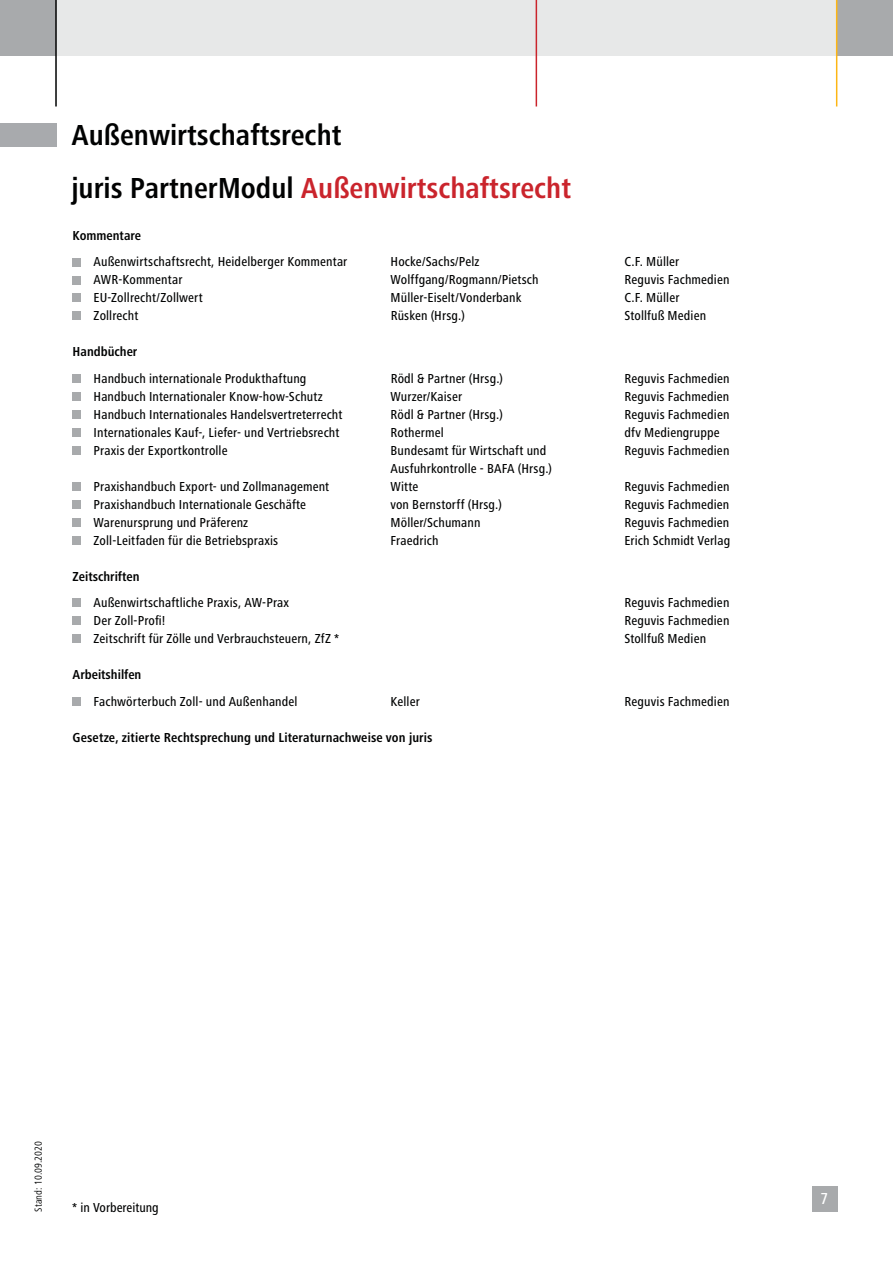
<style>
.page{position:relative;width:893px;height:1263px;background:#fff}
.page>*{position:absolute;margin:0;border:0;box-sizing:border-box;transform-origin:0 0}
.t1{font:700 condensed 30px "Frutiger Next Pro";color:#ca242c}
.t2{font:700 condensed 30px "Frutiger Next Pro";color:#010202}
.t3{font:500 condensed 16.5px "Frutiger Next Pro";color:#fff}
.t4{font:500 condensed 13.5px "Frutiger Next Pro";letter-spacing:.01em;color:#010202}
.t5{font:700 condensed 13.5px "Frutiger Next Pro";letter-spacing:.005em;color:#010202}
.t6{font:condensed 10.5px "Frutiger Next Pro";color:#010202}
.s1{color:#010202}
</style>
<div class="page">
<div style="left:812px;top:1186px;width:25px;height:25px;background:#a8aaac"></div>
<div style="left:55px;top:0;width:782px;height:56px;background:#e7e8e8"></div>
<div style="left:0;top:0;width:55px;height:56px;background:#a8aaac"></div>
<div style="left:837px;top:0;width:56px;height:56px;background:#a8aaac"></div>
<hr style="left:55px;top:0;width:2px;height:107px;background:#010202">
<hr style="left:836px;top:0;width:1px;height:107px;background:#fdb614">
<hr style="left:536px;top:0;width:1px;height:107px;background:#ca242c">
<div style="left:73px;top:258px;width:8px;height:8px;background:#a8aaac"></div>
<div style="left:73px;top:276px;width:8px;height:8px;background:#a8aaac"></div>
<div style="left:73px;top:294px;width:8px;height:8px;background:#a8aaac"></div>
<div style="left:73px;top:312px;width:8px;height:8px;background:#a8aaac"></div>
<div style="left:73px;top:374px;width:8px;height:9px;background:#a8aaac"></div>
<div style="left:73px;top:392px;width:8px;height:9px;background:#a8aaac"></div>
<div style="left:73px;top:410px;width:8px;height:9px;background:#a8aaac"></div>
<div style="left:73px;top:428px;width:8px;height:9px;background:#a8aaac"></div>
<div style="left:73px;top:446px;width:8px;height:9px;background:#a8aaac"></div>
<div style="left:73px;top:482px;width:8px;height:9px;background:#a8aaac"></div>
<div style="left:73px;top:500px;width:8px;height:9px;background:#a8aaac"></div>
<div style="left:73px;top:518px;width:8px;height:9px;background:#a8aaac"></div>
<div style="left:73px;top:536px;width:8px;height:9px;background:#a8aaac"></div>
<div style="left:73px;top:599px;width:8px;height:8px;background:#a8aaac"></div>
<div style="left:73px;top:617px;width:8px;height:8px;background:#a8aaac"></div>
<div style="left:73px;top:635px;width:8px;height:8px;background:#a8aaac"></div>
<div style="left:73px;top:697px;width:8px;height:9px;background:#a8aaac"></div>
<div style="left:0;top:124px;width:56px;height:23px;background:#a8aaad"></div>
<h1 class="t2" style="left:71px;top:123px;width:272px">Außenwirtschaftsrecht</h1>
<h1 class="t1" style="left:71px;top:176px;width:501px"><span class="s1">juris PartnerModul</span> Außenwirtschaftsrecht</h1>
<p class="t5" style="left:73px;top:230px;width:70px">Kommentare</p>
<p class="t4" style="left:94px;top:256px;width:255px">Außenwirtschaftsrecht, Heidelberger Kommentar</p>
<p class="t4" style="left:390px;top:256px;width:90px">Hocke/Sachs/Pelz</p>
<p class="t4" style="left:624px;top:256px;width:56px">C.F. Müller</p>
<p class="t4" style="left:94px;top:274px;width:90px">AWR-Kommentar</p>
<p class="t4" style="left:391px;top:274px;width:150px">Wolffgang/Rogmann/Pietsch</p>
<p class="t4" style="left:624px;top:274px;width:107px">Reguvis Fachmedien</p>
<p class="t4" style="left:94px;top:292px;width:111px">EU-Zollrecht/Zollwert</p>
<p class="t4" style="left:391px;top:292px;width:133px">Müller-Eiselt/Vonderbank</p>
<p class="t4" style="left:624px;top:292px;width:56px">C.F. Müller</p>
<p class="t4" style="left:94px;top:310px;width:46px">Zollrecht</p>
<p class="t4" style="left:391px;top:310px;width:76px">Rüsken (Hrsg.)</p>
<p class="t4" style="left:625px;top:310px;width:83px">Stollfuß Medien</p>
<p class="t5" style="left:73px;top:346px;width:66px">Handbücher</p>
<p class="t4" style="left:94px;top:373px;width:214px">Handbuch internationale Produkthaftung</p>
<p class="t4" style="left:391px;top:373px;width:114px">Rödl &amp; Partner (Hrsg.)</p>
<p class="t4" style="left:624px;top:373px;width:106px">Reguvis Fachmedien</p>
<p class="t4" style="left:94px;top:391px;width:230px">Handbuch Internationaler Know-how-Schutz</p>
<p class="t4" style="left:390px;top:391px;width:73px">Wurzer/Kaiser</p>
<p class="t4" style="left:624px;top:391px;width:106px">Reguvis Fachmedien</p>
<p class="t4" style="left:94px;top:409px;width:250px">Handbuch Internationales Handelsvertreterrecht</p>
<p class="t4" style="left:390px;top:409px;width:114px">Rödl &amp; Partner (Hrsg.)</p>
<p class="t4" style="left:624px;top:409px;width:106px">Reguvis Fachmedien</p>
<p class="t4" style="left:94px;top:427px;width:247px">Internationales Kauf-, Liefer- und Vertriebsrecht</p>
<p class="t4" style="left:390px;top:427px;width:55px">Rothermel</p>
<p class="t4" style="left:624px;top:427px;width:97px">dfv Mediengruppe</p>
<p class="t4" style="left:94px;top:445px;width:135px">Praxis der Exportkontrolle</p>
<p class="t4" style="left:390px;top:445px;width:157px">Bundesamt für Wirtschaft und</p>
<p class="t4" style="left:624px;top:445px;width:106px">Reguvis Fachmedien</p>
<p class="t4" style="left:390px;top:463px;width:163px">Ausfuhrkontrolle - BAFA (Hrsg.)</p>
<p class="t4" style="left:94px;top:481px;width:237px">Praxishandbuch Export- und Zollmanagement</p>
<p class="t4" style="left:390px;top:481px;width:29px">Witte</p>
<p class="t4" style="left:624px;top:481px;width:106px">Reguvis Fachmedien</p>
<p class="t4" style="left:94px;top:499px;width:214px">Praxishandbuch Internationale Geschäfte</p>
<p class="t4" style="left:390px;top:499px;width:113px">von Bernstorff (Hrsg.)</p>
<p class="t4" style="left:624px;top:499px;width:106px">Reguvis Fachmedien</p>
<p class="t4" style="left:94px;top:517px;width:156px">Warenursprung und Präferenz</p>
<p class="t4" style="left:391px;top:517px;width:91px">Möller/Schumann</p>
<p class="t4" style="left:624px;top:517px;width:106px">Reguvis Fachmedien</p>
<p class="t4" style="left:94px;top:535px;width:186px">Zoll-Leitfaden für die Betriebspraxis</p>
<p class="t4" style="left:390px;top:535px;width:49px">Fraedrich</p>
<p class="t4" style="left:624px;top:535px;width:107px">Erich Schmidt Verlag</p>
<p class="t5" style="left:73px;top:571px;width:68px">Zeitschriften</p>
<p class="t4" style="left:94px;top:597px;width:197px">Außenwirtschaftliche Praxis, AW-Prax</p>
<p class="t4" style="left:624px;top:597px;width:107px">Reguvis Fachmedien</p>
<p class="t4" style="left:94px;top:615px;width:73px">Der Zoll-Profi!</p>
<p class="t4" style="left:624px;top:615px;width:107px">Reguvis Fachmedien</p>
<p class="t4" style="left:94px;top:633px;width:247px">Zeitschrift für Zölle und Verbrauchsteuern, ZfZ *</p>
<p class="t4" style="left:624px;top:633px;width:83px">Stollfuß Medien</p>
<p class="t5" style="left:73px;top:669px;width:70px">Arbeitshilfen</p>
<p class="t4" style="left:94px;top:695px;width:205px">Fachwörterbuch Zoll- und Außenhandel</p>
<p class="t4" style="left:391px;top:695px;width:31px">Keller</p>
<p class="t4" style="left:624px;top:695px;width:106px">Reguvis Fachmedien</p>
<p class="t5" style="left:73px;top:732px;width:361px">Gesetze, zitierte Rechtsprechung und Literaturnachweise von juris</p>
<p class="t6" style="left:34px;top:1212px;width:72px;rotate:-90deg">Stand: 10.09.2020</p>
<p class="t4" style="left:72px;top:1202px;width:88px">* in Vorbereitung</p>
<p class="t3" style="left:820px;top:1192px;width:9px">7</p>
</div>
